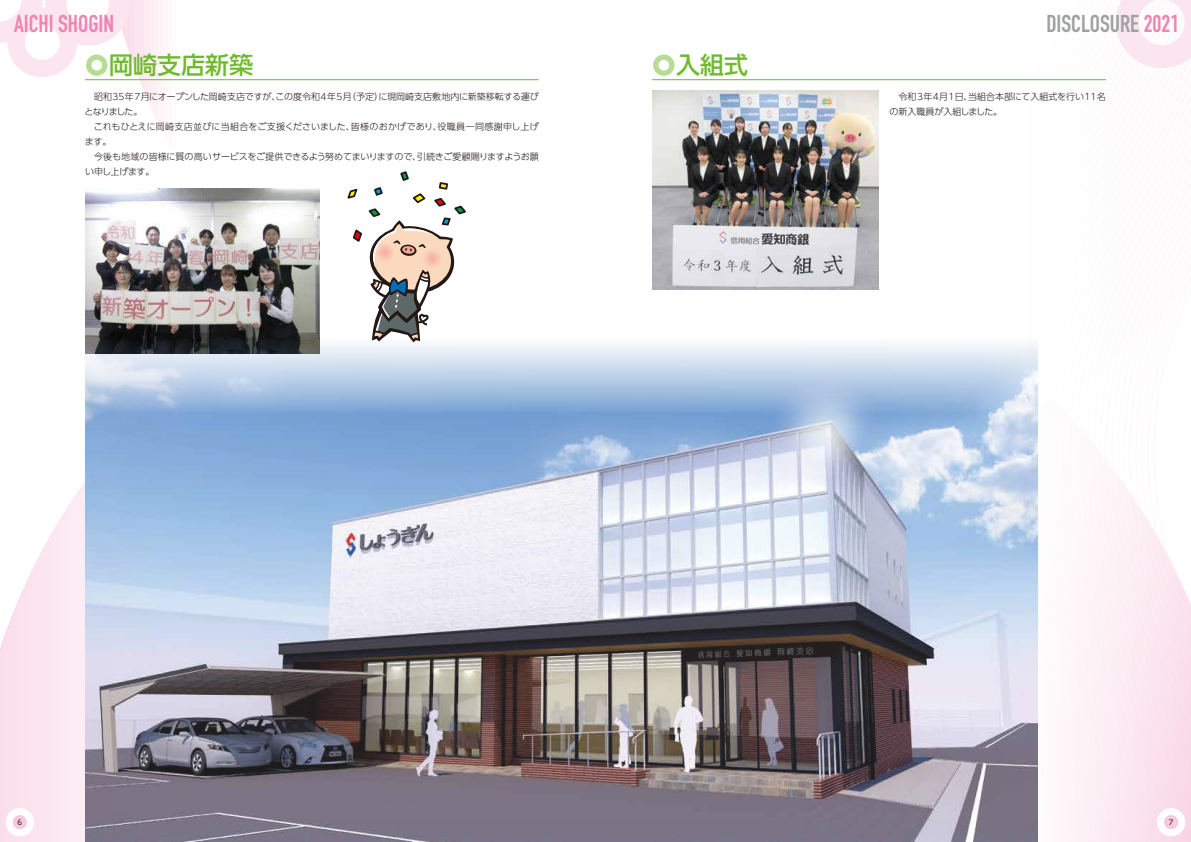
<style>
.page{position:relative;width:1191px;height:842px;background:#fff}
.page>*{position:absolute;margin:0;border:0;box-sizing:border-box;transform-origin:0 0}
.t1{font:700 24px "DIN Condensed";color:#9fa0a0}
.t2{font:700 24px "DIN Condensed";color:#ee84b2}
.t3{font:500 24px "UD Shin Go Pro";color:#6fba2c}
.t4{font:300 9px/15px "UD Shin Go Pro";color:#221815}
.t5{font:7px "UD Shin Go Pro";color:#221815}
.s1{color:#ee84b2}
</style>
<div class="page">
<div style="left:13px;top:815px;width:14px;height:14px;background:#f7c9dd;border-radius:50%"></div>
<svg style="left:1116px;top:0;width:75px;height:841px"></svg>
<img style="left:85px;top:188px;width:235px;height:151px">
<img style="left:34px;top:339px;width:1103px;height:503px">
<img style="left:652px;top:91px;width:227px;height:198px">
<svg style="left:345px;top:171px;width:123px;height:171px"></svg>
<svg style="left:0;top:0;width:130px;height:77px"></svg>
<hr style="left:85px;top:79px;width:454px;height:1px;background:#6fba2c">
<svg style="left:653px;top:55px;width:21px;height:21px"></svg>
<hr style="left:652px;top:79px;width:454px;height:1px;background:#6fba2c">
<h1 class="t2" style="left:14px;top:7px;width:101px">AICHI SHOGIN</h1>
<h1 class="t1" style="left:1046px;top:7px;width:134px">DISCLOSURE <span class="s1">2021</span></h1>
<h1 class="t3" style="left:109px;top:45px;width:145px">岡崎支店新築</h1>
<p class="t4" style="left:85px;top:89px;width:456px">　昭和35年7月にオープンした岡崎支店ですが、この度令和4年5月（予定）に現岡崎支店敷地内に新築移転する運びとなりました。<br>　これもひとえに岡崎支店並びに当組合をご支援くださいました、皆様のおかげであり、役職員一同感謝申し上げます。<br>　今後も地域の皆様に質の高いサービスをご提供できるよう努めてまいりますので、引続きご愛顧賜りますようお願い申し上げます。</p>
<h1 class="t3" style="left:676px;top:45px;width:73px">入組式</h1>
<p class="t4" style="left:889px;top:89px;width:218px">　令和3年4月1日、当組合本部にて入組式を行い11名の新入職員が入組しました。</p>
<p class="t5" style="left:18px;top:817px;width:6px">6</p>
<p class="t5" style="left:1168px;top:817px;width:6px">7</p>
</div>
